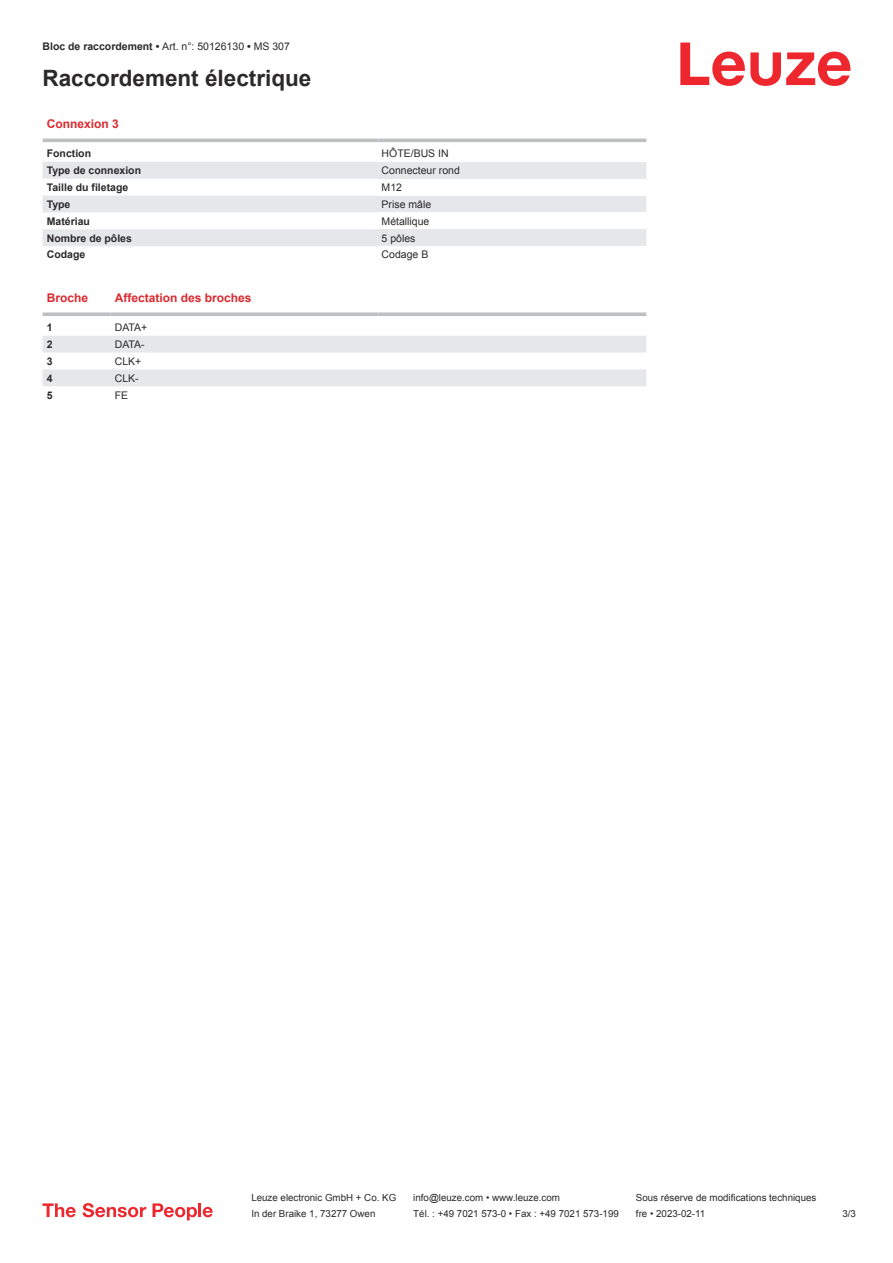
<style>
.page{position:relative;width:893px;height:1263px;background:#fff}
.page>*{position:absolute;margin:0;border:0;box-sizing:border-box;transform-origin:0 0}
.t1{font:700 22.5px "Arial";color:#2b292a}
.t2{font:700 12px "Arial";color:#db2a30}
.t3{font:700 10.5px "Arial";color:#2b292a}
.t4{font:10.5px "Arial";color:#2b292a}
.t5{font:9.75px "Arial";color:#2b292a}
.s1{font-weight:400}
</style>
<div class="page">
<svg style="left:680px;top:43px;width:170px;height:43px"></svg>
<svg style="left:43px;top:138px;width:603px;height:1px"></svg>
<svg style="left:43px;top:162px;width:335px;height:84px;fill:#e6e7e9"></svg>
<hr style="left:43px;top:139px;width:335px;height:3px;background:#bdbfc1">
<hr style="left:378px;top:139px;width:268px;height:3px;background:#bdbfc1">
<div style="left:378px;top:162px;width:268px;height:17px;background:#e6e7e9"></div>
<div style="left:378px;top:196px;width:268px;height:16px;background:#e6e7e9"></div>
<div style="left:378px;top:229px;width:268px;height:17px;background:#e6e7e9"></div>
<svg style="left:43px;top:336px;width:603px;height:50px"></svg>
<svg style="left:43px;top:312px;width:68px;height:4px"></svg>
<svg style="left:111px;top:312px;width:267px;height:4px"></svg>
<svg style="left:378px;top:312px;width:268px;height:4px"></svg>
<svg style="left:43px;top:1203px;width:33px;height:14px"></svg>
<svg style="left:83px;top:1203px;width:63px;height:14px"></svg>
<svg style="left:153px;top:1203px;width:44px;height:17px"></svg>
<hr style="left:198px;top:1203px;width:3px;height:14px;background:#ed272d">
<svg style="left:203px;top:1207px;width:10px;height:10px"></svg>
<p class="t3" style="left:43px;top:43px;width:249px">Bloc de raccordement • <span class="s1">Art. n°: 50126130</span> • <span class="s1">MS 307</span></p>
<h1 class="t1" style="left:43px;top:70px;width:270px">Raccordement électrique</h1>
<p class="t2" style="left:47px;top:119px;width:74px">Connexion 3</p>
<p class="t3" style="left:47px;top:149px;width:46px">Fonction</p>
<p class="t4" style="left:382px;top:149px;width:69px">HÔTE/BUS IN</p>
<p class="t3" style="left:47px;top:166px;width:96px">Type de connexion</p>
<p class="t4" style="left:382px;top:166px;width:80px">Connecteur rond</p>
<p class="t3" style="left:47px;top:183px;width:83px">Taille du filetage</p>
<p class="t4" style="left:382px;top:183px;width:22px">M12</p>
<p class="t3" style="left:47px;top:200px;width:25px">Type</p>
<p class="t4" style="left:382px;top:200px;width:51px">Prise mâle</p>
<p class="t3" style="left:47px;top:217px;width:45px">Matériau</p>
<p class="t4" style="left:382px;top:217px;width:49px">Métallique</p>
<p class="t3" style="left:47px;top:234px;width:87px">Nombre de pôles</p>
<p class="t4" style="left:382px;top:234px;width:35px">5 pôles</p>
<p class="t3" style="left:47px;top:251px;width:40px">Codage</p>
<p class="t4" style="left:382px;top:251px;width:48px">Codage B</p>
<p class="t2" style="left:47px;top:293px;width:43px">Broche</p>
<p class="t2" style="left:115px;top:293px;width:138px">Affectation des broches</p>
<p class="t3" style="left:47px;top:323px;width:7px">1</p>
<p class="t4" style="left:115px;top:323px;width:34px">DATA+</p>
<p class="t3" style="left:47px;top:340px;width:7px">2</p>
<p class="t4" style="left:115px;top:340px;width:31px">DATA-</p>
<p class="t3" style="left:47px;top:357px;width:7px">3</p>
<p class="t4" style="left:115px;top:357px;width:28px">CLK+</p>
<p class="t3" style="left:47px;top:374px;width:7px">4</p>
<p class="t4" style="left:115px;top:374px;width:25px">CLK-</p>
<p class="t3" style="left:47px;top:391px;width:7px">5</p>
<p class="t4" style="left:115px;top:391px;width:15px">FE</p>
<p class="t5" style="left:251px;top:1194px;width:146px">Leuze electronic GmbH + Co. KG</p>
<p class="t5" style="left:413px;top:1194px;width:148px">info@leuze.com • www.leuze.com</p>
<p class="t5" style="left:636px;top:1194px;width:182px">Sous réserve de modifications techniques</p>
<p class="t5" style="left:251px;top:1210px;width:126px">In der Braike 1, 73277 Owen</p>
<p class="t5" style="left:413px;top:1210px;width:207px">Tél. : +49 7021 573-0 • Fax : +49 7021 573-199</p>
<p class="t5" style="left:636px;top:1210px;width:71px">fre • 2023-02-11</p>
<p class="t5" style="left:842px;top:1210px;width:15px">3 /3</p>
</div>
